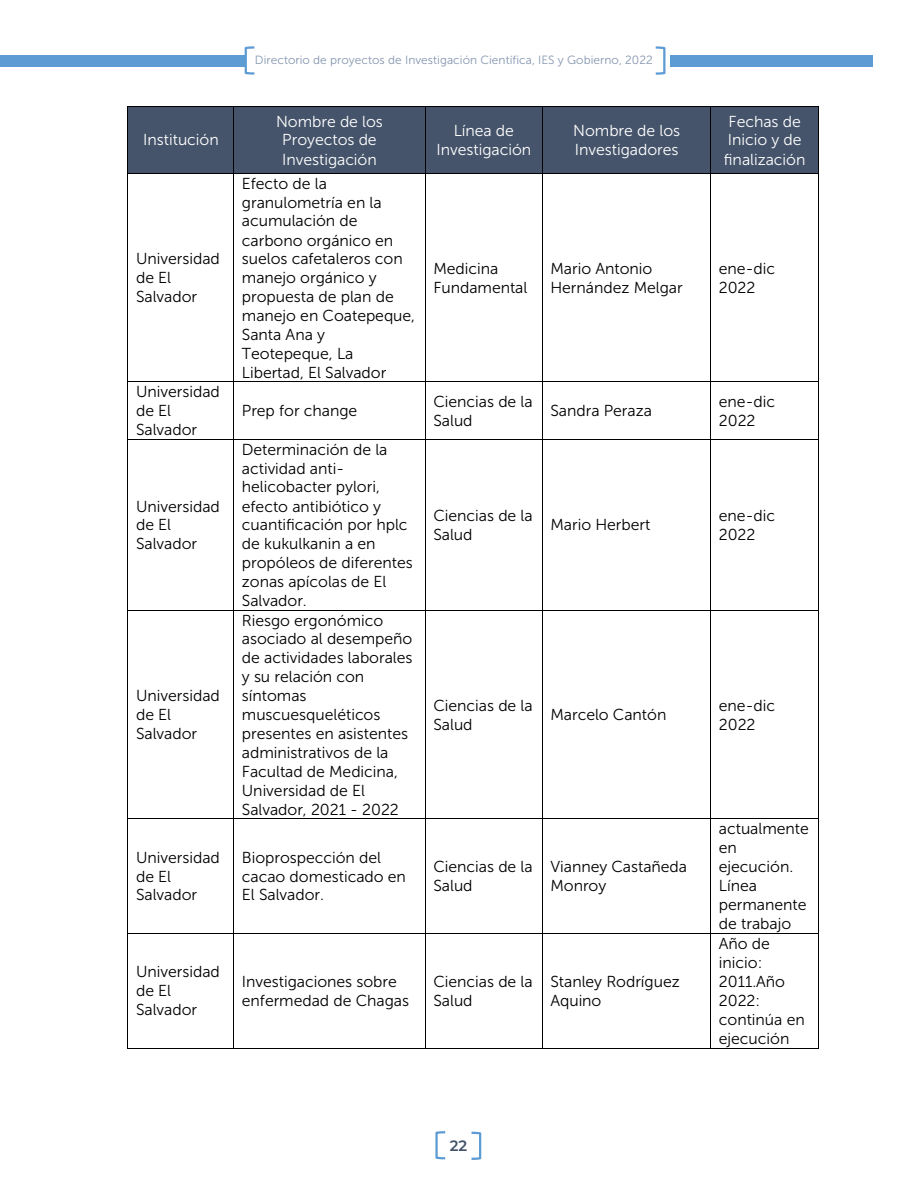
<style>
.page{position:relative;width:918px;height:1188px;background:#fff}
.page>*{position:absolute;margin:0;border:0;box-sizing:border-box;transform-origin:0 0}
.t1{font:15.9px/18.9px "Museo Sans 300";letter-spacing:-.005em;color:#000}
.t2{font:15.9px/18.9px "Museo Sans 300";letter-spacing:-.005em;color:#fff;text-align:center}
.t3{font:15.9px "Museo Sans 700";color:#45546a}
.t4{font:600 15px "Montserrat Alternates";color:#44536a}
.t5{font:11.85px "Museo Sans 300";letter-spacing:.005em;color:#8496b0}
</style>
<div class="page">
<div style="left:671px;top:56px;width:202px;height:11px;background:#5c9bd3"></div>
<svg style="left:435px;top:1131px;width:11px;height:29px"></svg>
<svg style="left:471px;top:1131px;width:11px;height:29px"></svg>
<svg style="left:244px;top:46px;width:11px;height:29px"></svg>
<svg style="left:655px;top:46px;width:11px;height:29px"></svg>
<div style="left:0;top:55px;width:245px;height:11px;background:#5c9bd3"></div>
<div style="left:128px;top:107px;width:106px;height:66px;background:#45546a"></div>
<div style="left:234px;top:107px;width:191px;height:66px;background:#45546a"></div>
<div style="left:426px;top:107px;width:116px;height:66px;background:#45546a"></div>
<div style="left:543px;top:107px;width:168px;height:66px;background:#45546a"></div>
<div style="left:711px;top:107px;width:107px;height:66px;background:#45546a"></div>
<hr style="left:128px;top:106px;width:105px;height:1px;background:#000">
<hr style="left:234px;top:106px;width:191px;height:1px;background:#000">
<hr style="left:426px;top:106px;width:116px;height:1px;background:#000">
<hr style="left:543px;top:106px;width:167px;height:1px;background:#000">
<hr style="left:711px;top:106px;width:107px;height:1px;background:#000">
<hr style="left:127px;top:107px;width:1px;height:66px;background:#000">
<hr style="left:233px;top:107px;width:1px;height:66px;background:#000">
<hr style="left:425px;top:107px;width:1px;height:66px;background:#000">
<hr style="left:542px;top:107px;width:1px;height:66px;background:#000">
<hr style="left:710px;top:107px;width:1px;height:66px;background:#000">
<hr style="left:818px;top:107px;width:1px;height:66px;background:#000">
<hr style="left:128px;top:173px;width:105px;height:1px;background:#000">
<hr style="left:234px;top:173px;width:191px;height:1px;background:#000">
<hr style="left:426px;top:173px;width:116px;height:1px;background:#000">
<hr style="left:543px;top:173px;width:167px;height:1px;background:#000">
<hr style="left:711px;top:173px;width:107px;height:1px;background:#000">
<hr style="left:127px;top:174px;width:1px;height:208px;background:#000">
<hr style="left:233px;top:174px;width:1px;height:208px;background:#000">
<hr style="left:425px;top:174px;width:1px;height:208px;background:#000">
<hr style="left:542px;top:174px;width:1px;height:208px;background:#000">
<hr style="left:710px;top:174px;width:1px;height:208px;background:#000">
<hr style="left:818px;top:174px;width:1px;height:208px;background:#000">
<hr style="left:128px;top:382px;width:105px;height:1px;background:#000">
<hr style="left:234px;top:382px;width:191px;height:1px;background:#000">
<hr style="left:426px;top:382px;width:116px;height:1px;background:#000">
<hr style="left:543px;top:382px;width:167px;height:1px;background:#000">
<hr style="left:711px;top:382px;width:107px;height:1px;background:#000">
<hr style="left:127px;top:382px;width:1px;height:57px;background:#000">
<hr style="left:233px;top:382px;width:1px;height:57px;background:#000">
<hr style="left:425px;top:382px;width:1px;height:57px;background:#000">
<hr style="left:542px;top:382px;width:1px;height:57px;background:#000">
<hr style="left:710px;top:382px;width:1px;height:57px;background:#000">
<hr style="left:818px;top:382px;width:1px;height:57px;background:#000">
<hr style="left:128px;top:439px;width:105px;height:1px;background:#000">
<hr style="left:234px;top:439px;width:191px;height:1px;background:#000">
<hr style="left:426px;top:439px;width:116px;height:1px;background:#000">
<hr style="left:543px;top:439px;width:167px;height:1px;background:#000">
<hr style="left:711px;top:439px;width:107px;height:1px;background:#000">
<hr style="left:127px;top:440px;width:1px;height:170px;background:#000">
<hr style="left:233px;top:440px;width:1px;height:170px;background:#000">
<hr style="left:425px;top:440px;width:1px;height:170px;background:#000">
<hr style="left:542px;top:440px;width:1px;height:170px;background:#000">
<hr style="left:710px;top:440px;width:1px;height:170px;background:#000">
<hr style="left:818px;top:440px;width:1px;height:170px;background:#000">
<hr style="left:128px;top:610px;width:105px;height:1px;background:#000">
<hr style="left:234px;top:610px;width:191px;height:1px;background:#000">
<hr style="left:426px;top:610px;width:116px;height:1px;background:#000">
<hr style="left:543px;top:610px;width:167px;height:1px;background:#000">
<hr style="left:711px;top:610px;width:107px;height:1px;background:#000">
<hr style="left:127px;top:611px;width:1px;height:208px;background:#000">
<hr style="left:233px;top:611px;width:1px;height:208px;background:#000">
<hr style="left:425px;top:611px;width:1px;height:208px;background:#000">
<hr style="left:542px;top:611px;width:1px;height:208px;background:#000">
<hr style="left:710px;top:611px;width:1px;height:208px;background:#000">
<hr style="left:818px;top:611px;width:1px;height:208px;background:#000">
<hr style="left:128px;top:819px;width:105px;height:1px;background:#000">
<hr style="left:234px;top:819px;width:191px;height:1px;background:#000">
<hr style="left:426px;top:819px;width:116px;height:1px;background:#000">
<hr style="left:543px;top:819px;width:167px;height:1px;background:#000">
<hr style="left:711px;top:819px;width:107px;height:1px;background:#000">
<hr style="left:127px;top:819px;width:1px;height:114px;background:#000">
<hr style="left:233px;top:819px;width:1px;height:114px;background:#000">
<hr style="left:425px;top:819px;width:1px;height:114px;background:#000">
<hr style="left:542px;top:819px;width:1px;height:114px;background:#000">
<hr style="left:710px;top:819px;width:1px;height:114px;background:#000">
<hr style="left:818px;top:819px;width:1px;height:114px;background:#000">
<hr style="left:128px;top:933px;width:105px;height:1px;background:#000">
<hr style="left:234px;top:933px;width:191px;height:1px;background:#000">
<hr style="left:426px;top:933px;width:116px;height:1px;background:#000">
<hr style="left:543px;top:933px;width:167px;height:1px;background:#000">
<hr style="left:711px;top:933px;width:107px;height:1px;background:#000">
<hr style="left:127px;top:933px;width:1px;height:115px;background:#000">
<hr style="left:128px;top:1048px;width:105px;height:1px;background:#000">
<hr style="left:233px;top:933px;width:1px;height:115px;background:#000">
<hr style="left:234px;top:1048px;width:191px;height:1px;background:#000">
<hr style="left:425px;top:933px;width:1px;height:115px;background:#000">
<hr style="left:426px;top:1048px;width:116px;height:1px;background:#000">
<hr style="left:542px;top:933px;width:1px;height:115px;background:#000">
<hr style="left:543px;top:1048px;width:167px;height:1px;background:#000">
<hr style="left:710px;top:933px;width:1px;height:115px;background:#000">
<hr style="left:711px;top:1048px;width:107px;height:1px;background:#000">
<hr style="left:818px;top:933px;width:1px;height:115px;background:#000">
<p class="t2" style="left:143px;top:131px;width:77px">Institución</p>
<p class="t1" style="left:136px;top:249px;width:85px">Universidad de El<br>Salvador</p>
<p class="t1" style="left:136px;top:383px;width:85px">Universidad de El<br>Salvador</p>
<p class="t1" style="left:136px;top:497px;width:85px">Universidad de El<br>Salvador</p>
<p class="t1" style="left:136px;top:686px;width:85px">Universidad de El<br>Salvador</p>
<p class="t5" style="left:255px;top:54px;width:400px">Directorio de proyectos de Investigación Científica, IES y Gobierno, 2022</p>
<p class="t2" style="left:276px;top:112px;width:108px">Nombre de los<br>Proyectos de<br>Investigación</p>
<p class="t2" style="left:436px;top:121px;width:96px">Línea de<br>Investigación</p>
<p class="t2" style="left:573px;top:121px;width:108px;text-align:left">Nombre de los<br>Investigadores</p>
<p class="t2" style="left:724px;top:112px;width:83px;text-align:left">Fechas de<br>Inicio y de finalización</p>
<p class="t1" style="left:242px;top:174px;width:175px">Efecto de la granulometría en la acumulación de carbono orgánico en suelos cafetaleros con manejo orgánico y propuesta de plan de manejo en Coatepeque,<br>Santa Ana y<br>Teotepeque, La<br>Libertad, El Salvador</p>
<p class="t1" style="left:433px;top:259px;width:95px">Medicina<br>Fundamental</p>
<p class="t1" style="left:550px;top:259px;width:134px">Mario Antonio<br>Hernández Melgar</p>
<p class="t1" style="left:719px;top:259px;width:58px">ene-dic<br>2022</p>
<p class="t1" style="left:242px;top:401px;width:117px">Prep for change</p>
<p class="t1" style="left:433px;top:392px;width:101px">Ciencias de la<br>Salud</p>
<p class="t1" style="left:550px;top:401px;width:103px">Sandra Peraza</p>
<p class="t1" style="left:719px;top:392px;width:58px">ene-dic<br>2022</p>
<p class="t1" style="left:242px;top:440px;width:173px">Determinación de la actividad anti&shy;helicobacter pylori, efecto antibiótico y cuantificación por hplc de kukulkanin a en propóleos de diferentes zonas apícolas de El<br>Salvador.</p>
<p class="t1" style="left:242px;top:611px;width:172px">Riesgo ergonómico asociado al desempeño de actividades laborales y su relación con síntomas muscuesqueléticos presentes en asistentes administrativos de la<br>Facultad de Medicina,<br>Universidad de El<br>Salvador, 2021 - 2022</p>
<p class="t1" style="left:433px;top:506px;width:101px">Ciencias de la<br>Salud</p>
<p class="t1" style="left:550px;top:515px;width:101px">Mario Herbert</p>
<p class="t1" style="left:719px;top:506px;width:58px">ene-dic<br>2022</p>
<p class="t1" style="left:433px;top:696px;width:101px">Ciencias de la<br>Salud</p>
<p class="t1" style="left:550px;top:705px;width:117px">Marcelo Cantón</p>
<p class="t1" style="left:719px;top:696px;width:58px">ene-dic<br>2022</p>
<p class="t1" style="left:136px;top:848px;width:85px">Universidad de El<br>Salvador</p>
<p class="t1" style="left:242px;top:848px;width:166px">Bioprospección del cacao domesticado en<br>El Salvador.</p>
<p class="t1" style="left:433px;top:857px;width:101px">Ciencias de la<br>Salud</p>
<p class="t1" style="left:550px;top:857px;width:138px">Vianney Castañeda<br>Monroy</p>
<p class="t1" style="left:136px;top:963px;width:85px">Universidad de El<br>Salvador</p>
<p class="t1" style="left:242px;top:972px;width:169px">Investigaciones sobre enfermedad de Chagas</p>
<p class="t1" style="left:433px;top:972px;width:101px">Ciencias de la<br>Salud</p>
<p class="t1" style="left:550px;top:972px;width:131px">Stanley Rodríguez<br>Aquino</p>
<p class="t1" style="left:719px;top:819px;width:91px">actualmente en ejecución.<br>Línea permanente de trabajo</p>
<p class="t1" style="left:719px;top:934px;width:87px">Año de inicio:<br>2011.Año<br>2022: continúa en ejecución</p>
<p class="t3" style="left:450px;top:1137px;width:19px">18</p>
<p class="t4" style="left:450px;top:1135px;width:19px">22</p>
</div>
